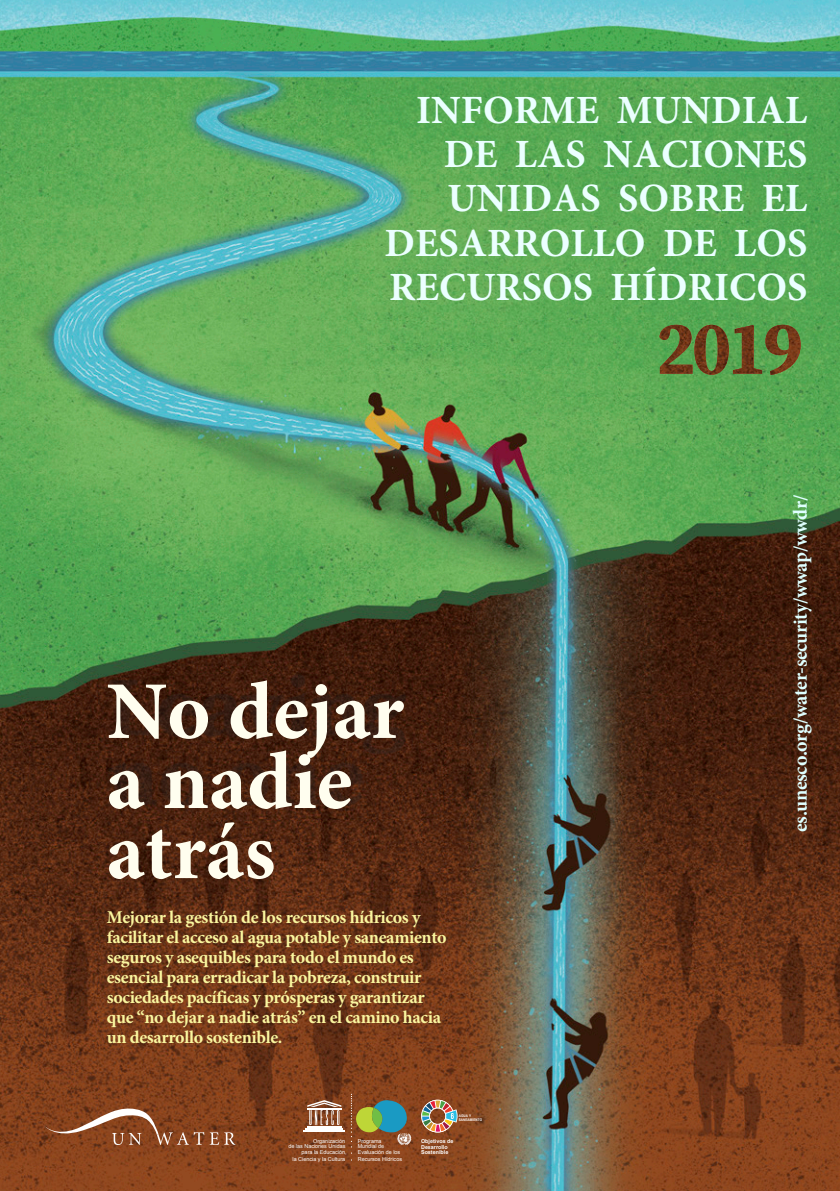
<style>
.page{position:relative;width:840px;height:1191px;background:#fff}
.page>*{position:absolute;margin:0;border:0;box-sizing:border-box;transform-origin:0 0}
.t1{font:700 82px/70px "Minion Pro";color:#fffeef}
.t2{font:700 40px/44.4px "Minion Pro";color:#ebffff;text-align:right}
.t3{font:700 20px "Minion Pro";letter-spacing:-.02em;color:#dfffff}
.t4{font:700 18px/20px "Minion Pro";letter-spacing:-.02em;color:#faf69f}
.t5{font:5.4px/5.8px "Arial";color:#fff}
.t6{font:700 5.4px/5.8px "Arial";color:#fff}
.t7{font:700 3.6px/4.4px "Arial Narrow";letter-spacing:.015em;color:#fff;scale:1.05 1}
</style>
<div class="page">
<img style="left:1px;top:0;width:838px;height:1191px">
<hr style="left:307px;top:1125px;width:34px;height:2px;background:#fff">
<hr style="left:305px;top:1128px;width:38px;height:1px;background:#fff">
<hr style="left:303px;top:1130px;width:42px;height:2px;background:#fff">
<svg style="left:307px;top:1100px;width:34px;height:25px"></svg>
<svg style="left:350px;top:1093px;width:61px;height:60px;background:#7a6d48"></svg>
<svg style="left:421px;top:1099px;width:36px;height:33px"></svg>
<svg style="left:44px;top:1108px;width:191px;height:37px;background:#935737"></svg>
<div style="left:108px;top:761px;width:255px;height:44px;background:#231f20;opacity:.35"></div>
<div style="left:109px;top:674px;width:297px;height:80px;background:#231f20;opacity:.35"></div>
<img style="left:659px;top:325px;width:141px;height:50px">
<p class="t2" style="left:384px;top:87px;width:424px">INFORME MUNDIAL<br>DE LAS NACIONES<br>UNIDAS SOBRE EL<br>DESARROLLO DE LOS<br>RECURSOS HÍDRICOS</p>
<p class="t1" style="left:106px;top:675px;width:299px">No dejar a nadie atrás</p>
<p class="t4" style="left:107px;top:907px;width:341px">Mejorar la gestión de los recursos hídricos y facilitar el acceso al agua potable y saneamiento seguros y asequibles para todo el mundo es esencial para erradicar la pobreza, construir sociedades pacíficas y prósperas y garantizar que “no dejar a nadie atrás” en el camino hacia un desarrollo sostenible.</p>
<p class="t7" style="left:458px;top:1113px;width:24px">AGUA Y<br>SANEAMIENTO</p>
<p class="t5" style="left:288px;top:1137px;width:60px;text-align:right">Organización<br>de las Naciones Unidas para la Educación,</p>
<p class="t5" style="left:292px;top:1155px;width:54px">la Ciencia y la Cultura</p>
<p class="t5" style="left:357px;top:1137px;width:44px">Programa<br>Mundial de<br>Evaluación de los</p>
<p class="t5" style="left:357px;top:1155px;width:46px">Recursos Hídricos</p>
<p class="t6" style="left:421px;top:1138px;width:34px">Objetivos de<br>Desarrollo<br>Sostenible</p>
<p class="t3" style="left:786px;top:832px;width:339px;rotate:-90deg">es.unesco.org/water-security/wwap/wwdr/</p>
</div>
